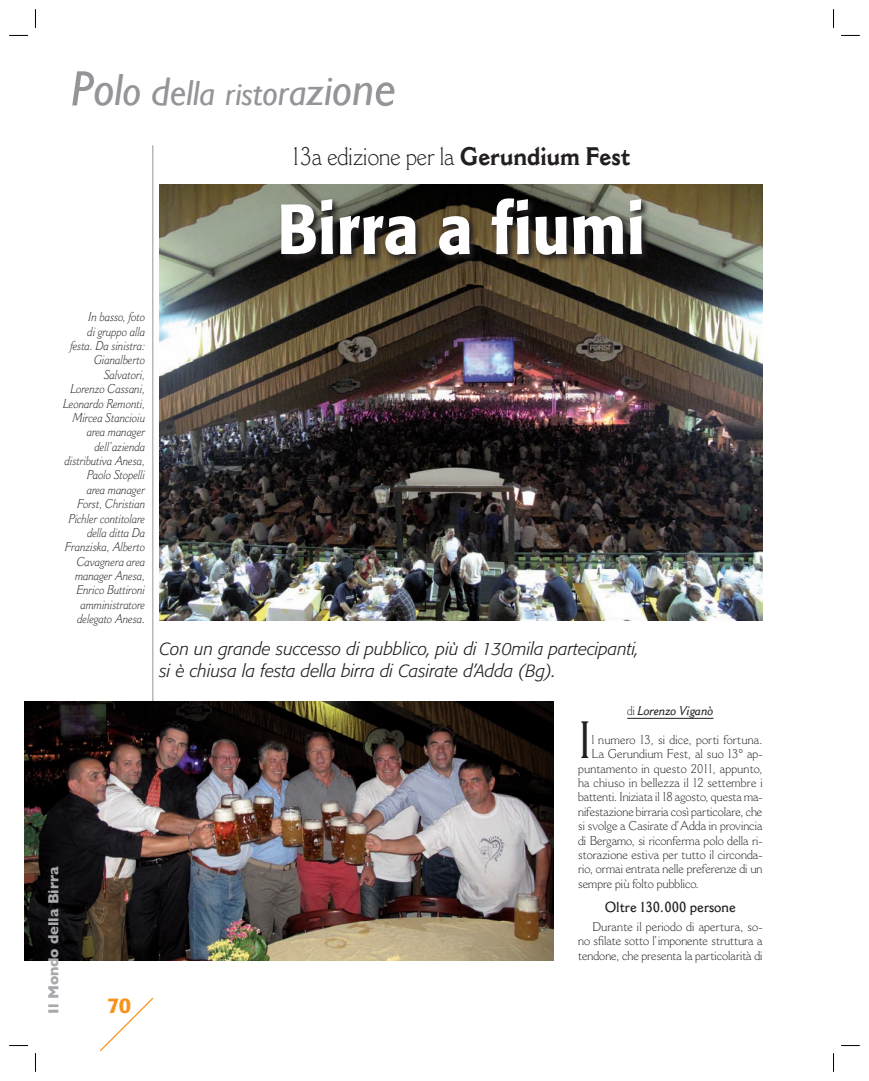
<style>
.page{position:relative;width:869px;height:1081px;background:#fff}
.page>*{position:absolute;margin:0;border:0;box-sizing:border-box;transform-origin:0 0}
.Titolo{font:500 70px "Formata";color:#fff;scale:.9 1}
.Testo{font:51.62px "Cantoria";color:#231f20;scale:.9 1}
.Occhiello_1{font:italic 32.5px "Gill Sans";color:#939598}
.Occhiello_2{font:300 25px "Cantoria";color:#231f20;scale:.9 1}
.t1{font:500 21.25px "Formata";color:#f7931d}
.Sommario{font:italic 300 17.5px/22.5px "Formata";color:#231f20}
.t2{font:700 15px "Gill Sans";letter-spacing:-.005em;color:#a8a9ad}
.Titolino{font:600 14.38px "Cantoria";color:#231f20;scale:.9 1}
.Testo-2{font:300 12.5px/14.4px "Cantoria";color:#231f20;text-align:justify;scale:.95 1}
.Dida{font:italic 300 12.5px/14.4px "Cantoria";color:#231f20;text-align:right;scale:.9 1}
.Firma{font:italic 600 12.5px "Cantoria";color:#231f20;scale:.9 1}
.s1{font-size:50px}
.s2{font-size:47.5px}
.s3{font-size:45px}
.s4{font-size:42.5px}
.s5{font-size:40px}
.s6{font-size:37.5px}
.s7{font-size:36.25px}
.s8{font-size:35px}
.s9{font-size:33.75px}
.s10{font-weight:700}
.s11{font-weight:300;font-style:normal}
</style>
<div class="page">
<svg style="left:100px;top:997px;width:54px;height:55px"></svg>
<hr style="left:152px;top:145px;width:1px;height:815px;background:#939598">
<img style="left:159px;top:184px;width:603px;height:436px">
<hr style="left:627px;top:718px;width:86px;height:1px;background:#231f20">
<svg style="left:279px;top:196px;width:371px;height:68px;background:#373229"></svg>
<img style="left:25px;top:702px;width:528px;height:258px">
<svg style="left:9px;top:35px;width:19px;height:1px"></svg>
<svg style="left:841px;top:35px;width:18px;height:1px"></svg>
<svg style="left:9px;top:1045px;width:19px;height:1px"></svg>
<svg style="left:841px;top:1045px;width:18px;height:1px"></svg>
<svg style="left:35px;top:9px;width:1px;height:19px"></svg>
<svg style="left:35px;top:1053px;width:1px;height:19px"></svg>
<p class="Occhiello_1" style="left:71px;top:76px;width:326px"><span class="s1">P</span><span class="s2">o</span><span class="s3">l</span><span class="s4">o</span> <span class="s5">d</span><span class="s6">e</span><span class="s7">l</span><span class="s8">l</span><span class="s9">a</span> ris<span class="s9">t</span><span class="s8">o</span><span class="s7">r</span><span class="s6">a</span><span class="s5">z</span><span class="s4">i</span><span class="s3">o</span><span class="s2">n</span><span class="s1">e</span></p>
<p class="Occhiello_2" style="left:291px;top:141px;width:378px">13a edizione per la <span class="s10">Gerundium Fest</span></p>
<p class="Titolo" style="left:277px;top:186px;width:410px">Birra a fiumi</p>
<p class="Dida" style="left:63px;top:310px;width:93px">In basso, foto<br>di gruppo alla festa. Da sinistra:<br>Gianalberto<br>Salvatori,<br>Lorenzo Cassani,<br>Leonardo Remonti,<br>Mircea Stancioiu area manager dell’azienda distributiva Anesa,<br>Paolo Stopelli<br>area manager<br>Forst, Christian<br>Pichler contitolare della ditta Da<br>Franziska, Alberto<br>Cavagnera area manager Anesa,<br>Enrico Buttironi amministratore delegato Anesa.</p>
<p class="t2" style="left:44px;top:1013px;width:149px;rotate:-90deg">Il Mondo della Birra</p>
<p class="t1" style="left:107px;top:992px;width:25px">70</p>
<p class="Sommario" style="left:159px;top:637px;width:480px">Con un grande successo di pubblico, più di 130mila partecipanti, si è chiusa la festa della birra di Casirate d’Adda (Bg).</p>
<p class="Firma" style="left:627px;top:703px;width:97px"><span class="s11">di</span> Lorenzo Viganò</p>
<p class="Testo" style="left:578px;top:709px;width:17px">I</p>
<p class="Testo-2" style="left:591px;top:732px;width:181px">l numero 13, si dice, porti fortuna.</p>
<p class="Testo-2" style="left:591px;top:747px;width:181px">La Gerundium Fest, al suo 13° ap-</p>
<p class="Testo-2" style="left:578px;top:761px;width:196px">puntamento in questo 2011, appunto,</p>
<p class="Testo-2" style="left:578px;top:775px;width:196px">ha chiuso in bellezza il 12 settembre i</p>
<p class="Testo-2" style="left:578px;top:790px;width:195px">battenti. Iniziata il 18 agosto, questa ma-</p>
<p class="Testo-2" style="left:578px;top:804px;width:195px">nifestazione birraria così particolare, che</p>
<p class="Testo-2" style="left:578px;top:818px;width:195px">si svolge a Casirate d’Adda in provincia</p>
<p class="Testo-2" style="left:578px;top:833px;width:195px">di Bergamo, si riconferma polo della ri-</p>
<p class="Testo-2" style="left:578px;top:847px;width:195px">storazione estiva per tutto il circonda-</p>
<p class="Testo-2" style="left:578px;top:862px;width:195px">rio, ormai entrata nelle preferenze di un</p>
<p class="Testo-2" style="left:578px;top:876px;width:129px">sempre più folto pubblico.</p>
<p class="Titolino" style="left:604px;top:898px;width:147px">Oltre 130.000 persone</p>
<p class="Testo-2" style="left:578px;top:919px;width:195px;text-indent:14px">Durante il periodo di apertura, so&shy;no sfilate sotto l’imponente struttura a tendone, che presenta la particolarità di</p>
</div>
